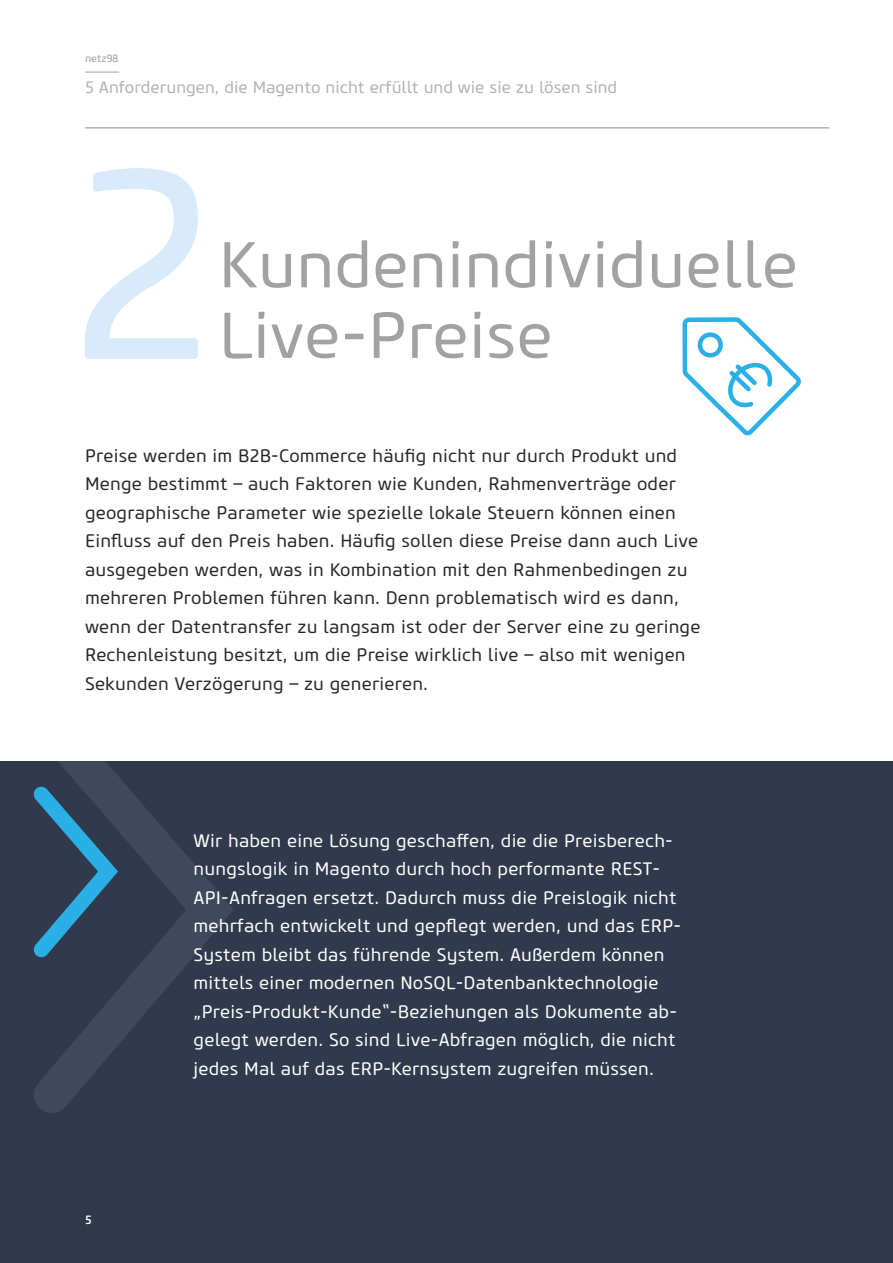
<style>
.page{position:relative;width:893px;height:1263px;background:#fff}
.page>*{position:absolute;margin:0;border:0;box-sizing:border-box;transform-origin:0 0}
.t1{font:268.2px "Core Sans M45";color:#d9ebfa}
.t2{font:64.5px/70.5px "Core Sans M45";color:#a1a2a2}
.t3{font:18px/28.5px "Core Sans M45";letter-spacing:.01em;color:#272726}
.t4{font:18px/28.5px "Core Sans M45";letter-spacing:.01em;color:#fff}
.t5{font:16.5px "Core Sans M45";color:#b1b2b3}
.t6{font:500 12px "Core Sans M55";color:#fff}
.t7{font:10.5px "Core Sans M45";color:#9c9c9d}
</style>
<div class="page">
<hr style="left:85px;top:72px;width:34px;height:1px;background:#8d8d8d">
<hr style="left:85px;top:128px;width:744px;height:1px;background:#8d8d8d">
<div style="left:0;top:761px;width:893px;height:502px;background:#31394c"></div>
<svg style="left:33px;top:761px;width:200px;height:352px"></svg>
<svg style="left:680px;top:127px;width:125px;height:309px"></svg>
<svg style="left:723px;top:356px;width:50px;height:55px"></svg>
<p class="t7" style="left:85px;top:52px;width:35px">netz98</p>
<p class="t5" style="left:85px;top:77px;width:534px">5 Anforderungen, die Magento nicht erfüllt und wie sie zu lösen sind</p>
<h1 class="t1" style="left:71px;top:101px;width:146px">2</h1>
<h2 class="t2" style="left:219px;top:231px;width:581px">Kundenindividuelle<br>Live-Preise</h2>
<p class="t3" style="left:85px;top:442px;width:617px">Preise werden im B2B-Commerce häufig nicht nur durch Produkt und Menge bestimmt – auch Faktoren wie Kunden, Rahmenverträge oder geographische Parameter wie spezielle lokale Steuern können einen Einfluss auf den Preis haben. Häufig sollen diese Preise dann auch Live ausgegeben werden, was in Kombination mit den Rahmenbedingen zu mehreren Problemen führen kann. Denn problematisch wird es dann, wenn der Datentransfer zu langsam ist oder der Server eine zu geringe Rechenleistung besitzt, um die Preise wirklich live – also mit wenigen Sekunden Verzögerung – zu generieren.</p>
<p class="t6" style="left:85px;top:1212px;width:8px">5</p>
<p class="t4" style="left:194px;top:826px;width:489px">Wir haben eine Lösung geschaffen, die die Preisberech&shy;nungslogik in Magento durch hoch performante REST-API-Anfragen ersetzt. Dadurch muss die Preislogik nicht mehrfach entwickelt und gepflegt werden, und das ERP-System bleibt das führende System. Außerdem können mittels einer modernen NoSQL-Datenbanktechnologie „Preis-Produkt-Kunde‟-Beziehungen als Dokumente ab&shy;gelegt werden. So sind Live-Abfragen möglich, die nicht jedes Mal auf das ERP-Kernsystem zugreifen müssen.</p>
</div>
